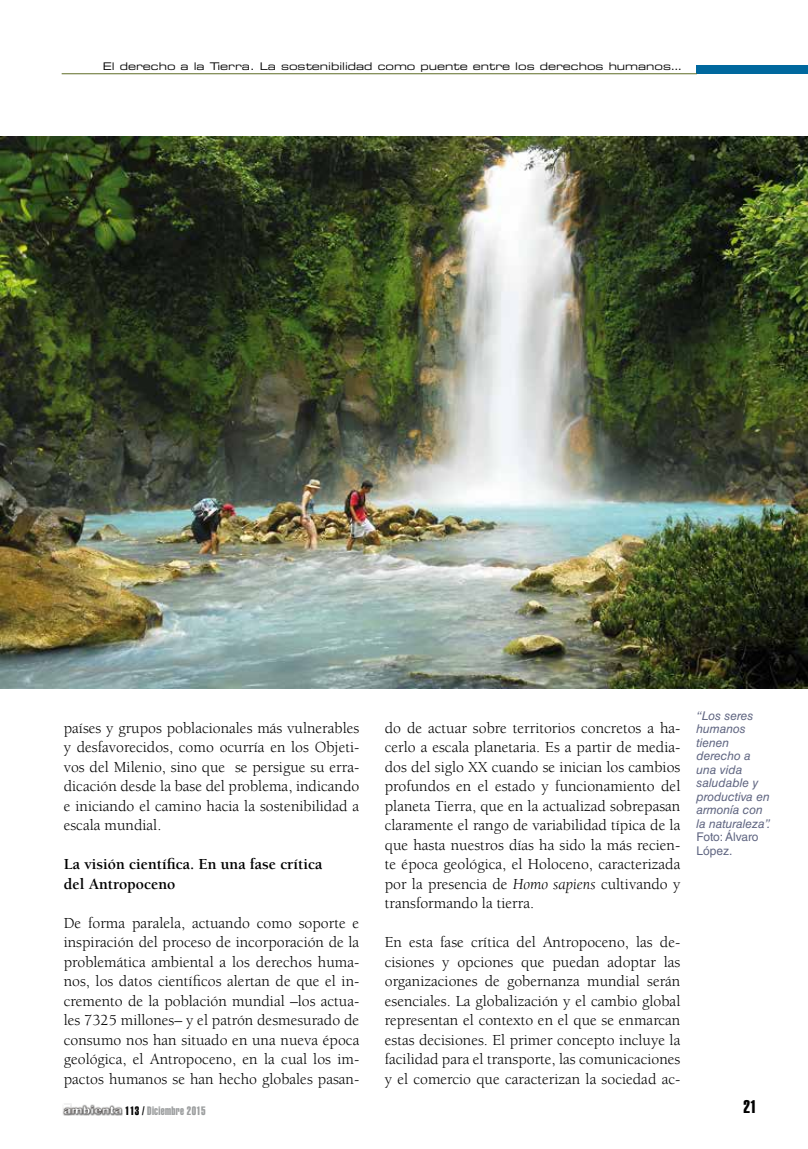
<style>
.page{position:relative;width:808px;height:1149px;background:#fff}
.page>*{position:absolute;margin:0;border:0;box-sizing:border-box;transform-origin:0 0}
.t1{font:18px "Helvetica LT Std Extra Comp";color:#000}
.t2{font:15.75px/19.5px "Berkeley Std";color:#000;text-align:justify}
.t3{font:700 15.75px/19.5px "Berkeley Std";color:#000}
.t4{font:italic 12px/13.5px "Helvetica LT Std";color:#5f6581}
.t5{font:12px "Helvetica LT Std Extra Comp";letter-spacing:.025em;color:#9c9e9f}
.t6{font:12px/13.5px "Helvetica LT Std";color:#5f6581}
.t7{font:10.5px "Eurostile LT Std Ex 2";color:#000}
.s1{font-style:italic}
.s2{color:#000}
</style>
<div class="page">
<div style="left:696px;top:65px;width:112px;height:9px;background:#00689e"></div>
<hr style="left:62px;top:73px;width:635px;height:1px;background:#5f6d27">
<img style="left:62px;top:1103px;width:61px;height:13px">
<img style="left:0;top:136px;width:808px;height:552px">
<p class="t7" style="left:103px;top:59px;width:580px">El derecho a la Tierra. La sostenibilidad como puente entre los derechos humanos…</p>
<p class="t2" style="left:64px;top:718px;width:297px">países y grupos poblacionales más vulnerables y desfavorecidos, como ocurría en los Objeti&shy;vos del Milenio, sino que se persigue su erra&shy;dicación desde la base del problema, indicando e iniciando el camino hacia la sostenibilidad a escala mundial.</p>
<p class="t3" style="left:64px;top:854px;width:260px">La visión científica. En una fase crítica del Antropoceno</p>
<p class="t2" style="left:64px;top:913px;width:297px">De forma paralela, actuando como soporte e inspiración del proceso de incorporación de la problemática ambiental a los derechos huma&shy;nos, los datos científicos alertan de que el in&shy;cremento de la población mundial –los actua&shy;les 7325 millones– y el patrón desmesurado de consumo nos han situado en una nueva época geológica, el Antropoceno, en la cual los im&shy;pactos humanos se han hecho globales pasan-</p>
<p class="t2" style="left:385px;top:718px;width:297px">do de actuar sobre territorios concretos a ha&shy;cerlo a escala planetaria. Es a partir de media&shy;dos del siglo XX cuando se inician los cambios profundos en el estado y funcionamiento del planeta Tierra, que en la actualizad sobrepasan claramente el rango de variabilidad típica de la que hasta nuestros días ha sido la más recien&shy;te época geológica, el Holoceno, caracterizada por la presencia de <span class="s1">Homo sapiens</span> cultivando y transformando la tierra.</p>
<p class="t2" style="left:385px;top:932px;width:297px">En esta fase crítica del Antropoceno, las de&shy;cisiones y opciones que puedan adoptar las organizaciones de gobernanza mundial serán esenciales. La globalización y el cambio global representan el contexto en el que se enmarcan estas decisiones. El primer concepto incluye la facilidad para el transporte, las comunicaciones y el comercio que caracterizan la sociedad ac-</p>
<p class="t4" style="left:696px;top:708px;width:76px">“Los seres humanos tienen derecho a una vida saludable y productiva en armonía con la naturaleza”.</p>
<p class="t6" style="left:696px;top:830px;width:64px">Foto: Álvaro<br>López.</p>
<p class="t5" style="left:125px;top:1103px;width:82px"><span class="s2">113 /</span> Diciembre 2015</p>
<p class="t1" style="left:744px;top:1095px;width:15px">21</p>
</div>
